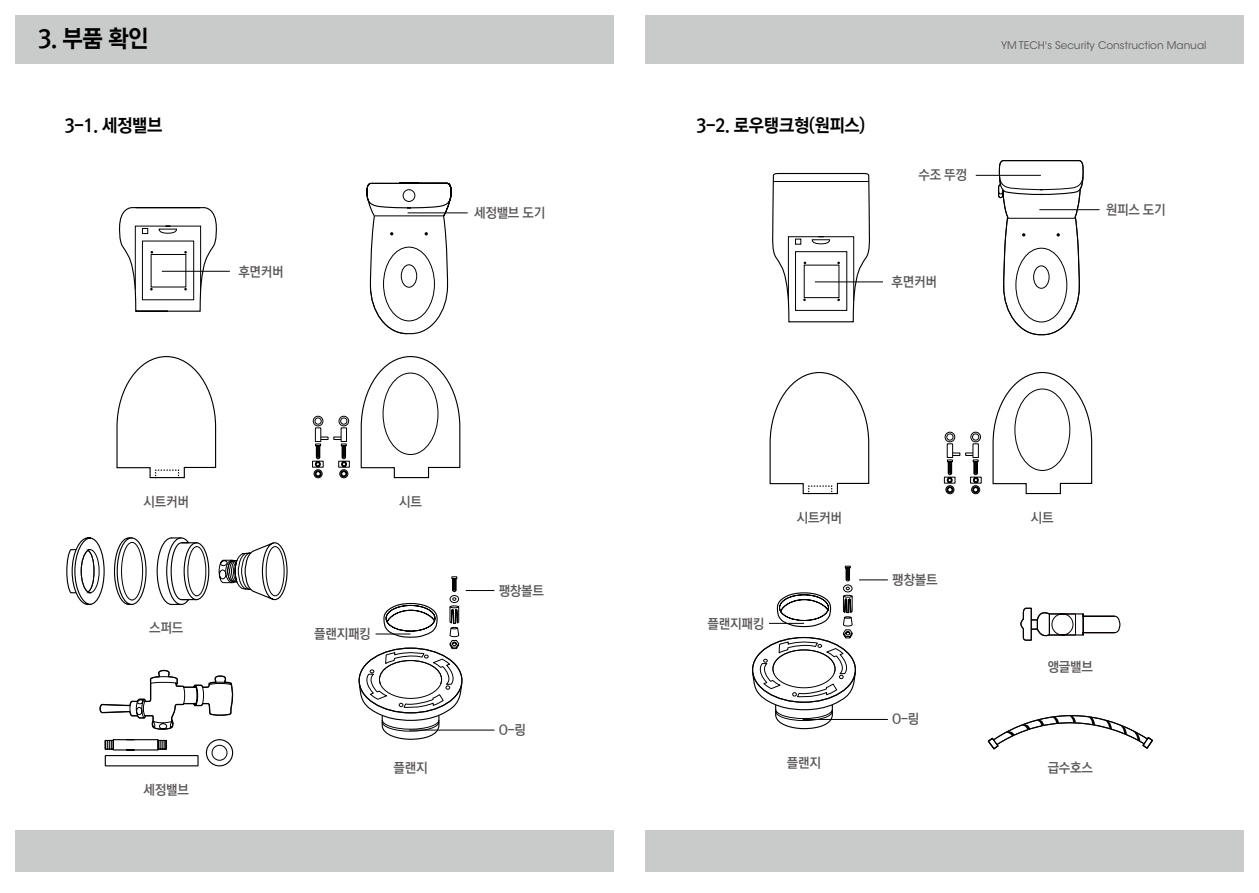
<style>
.page{position:relative;width:1259px;height:893px;background:#fff}
.page>*{position:absolute;margin:0;border:0;box-sizing:border-box;transform-origin:0 0}
.t1{font:24px "Rix M Go EB";color:#000;scale:.95 1}
.t2{font:18px "Rix M Go EB";letter-spacing:-.02em;color:#000;scale:.95 1}
.t3{font:13.5px "Rix M Go B";letter-spacing:-.02em;color:#5a5757;scale:.95 1}
.t4{font:10.5px "ITC Avant Garde Std";color:#5a5757}
</style>
<div class="page">
<svg style="left:219px;top:542px;width:69px;height:59px"></svg>
<svg style="left:66px;top:537px;width:144px;height:68px"></svg>
<svg style="left:312px;top:416px;width:38px;height:62px"></svg>
<div style="left:105px;top:755px;width:94px;height:11px;border:1px solid #000"></div>
<div style="left:212px;top:745px;width:15px;height:16px;border:1px solid #000;border-radius:50%"></div>
<div style="left:206px;top:739px;width:27px;height:28px;border:1px solid #000;border-radius:50%"></div>
<svg style="left:99px;top:669px;width:135px;height:61px"></svg>
<svg style="left:104px;top:739px;width:63px;height:12px"></svg>
<svg style="left:358px;top:576px;width:136px;height:164px"></svg>
<hr style="left:162px;top:271px;width:68px;height:1px;background:#000">
<hr style="left:407px;top:213px;width:61px;height:1px;background:#000">
<svg style="left:118px;top:207px;width:99px;height:105px"></svg>
<svg style="left:360px;top:182px;width:101px;height:297px"></svg>
<div style="left:403px;top:189px;width:12px;height:13px;border:1px solid #000;border-radius:50%"></div>
<div style="left:16px;top:15px;width:598px;height:49px;background:#c9caca"></div>
<div style="left:16px;top:830px;width:598px;height:42px;background:#c9caca"></div>
<svg style="left:116px;top:356px;width:101px;height:123px"></svg>
<hr style="left:815px;top:282px;width:68px;height:1px;background:#000">
<svg style="left:772px;top:172px;width:98px;height:151px"></svg>
<svg style="left:997px;top:160px;width:87px;height:176px"></svg>
<hr style="left:975px;top:175px;width:66px;height:1px;background:#000">
<hr style="left:1039px;top:209px;width:60px;height:1px;background:#000">
<svg style="left:992px;top:372px;width:100px;height:123px"></svg>
<div style="left:1014px;top:389px;width:56px;height:82px;border:1px solid #000;border-radius:50%"></div>
<svg style="left:944px;top:432px;width:37px;height:62px"></svg>
<svg style="left:752px;top:566px;width:136px;height:164px"></svg>
<svg style="left:987px;top:715px;width:166px;height:35px"></svg>
<svg style="left:1020px;top:607px;width:101px;height:34px"></svg>
<div style="left:645px;top:15px;width:598px;height:49px;background:#c9caca"></div>
<div style="left:645px;top:830px;width:598px;height:42px;background:#c9caca"></div>
<svg style="left:769px;top:372px;width:101px;height:123px"></svg>
<h1 class="t1" style="left:38px;top:26px;width:118px">3. 부품 확인</h1>
<h2 class="t2" style="left:64px;top:116px;width:105px">3-1. 세정밸브</h2>
<p class="t3" style="left:238px;top:264px;width:49px">후면커버</p>
<p class="t3" style="left:474px;top:205px;width:76px">세정밸브 도기</p>
<p class="t3" style="left:144px;top:494px;width:49px">시트커버</p>
<p class="t3" style="left:399px;top:494px;width:26px">시트</p>
<p class="t3" style="left:149px;top:620px;width:37px">스퍼드</p>
<p class="t3" style="left:144px;top:782px;width:49px">세정밸브</p>
<p class="t3" style="left:314px;top:627px;width:61px">플랜지패킹</p>
<p class="t3" style="left:393px;top:761px;width:37px">플랜지</p>
<p class="t3" style="left:499px;top:583px;width:49px">팽창볼트</p>
<p class="t3" style="left:499px;top:723px;width:30px">O-링</p>
<h2 class="t2" style="left:696px;top:116px;width:179px">3-2. 로우탱크형(원피스)</h2>
<p class="t3" style="left:918px;top:168px;width:53px">수조 뚜껑</p>
<p class="t3" style="left:891px;top:275px;width:49px">후면커버</p>
<p class="t4" style="left:1001px;top:39px;width:207px">YM TECH's Security Construction Manual</p>
<p class="t3" style="left:1106px;top:202px;width:64px">원피스 도기</p>
<p class="t3" style="left:796px;top:510px;width:49px">시트커버</p>
<p class="t3" style="left:1031px;top:510px;width:26px">시트</p>
<p class="t3" style="left:707px;top:616px;width:61px">플랜지패킹</p>
<p class="t3" style="left:787px;top:755px;width:37px">플랜지</p>
<p class="t3" style="left:892px;top:572px;width:49px">팽창볼트</p>
<p class="t3" style="left:892px;top:712px;width:30px">O-링</p>
<p class="t3" style="left:1047px;top:659px;width:49px">앵글밸브</p>
<p class="t3" style="left:1047px;top:761px;width:49px">급수호스</p>
</div>
